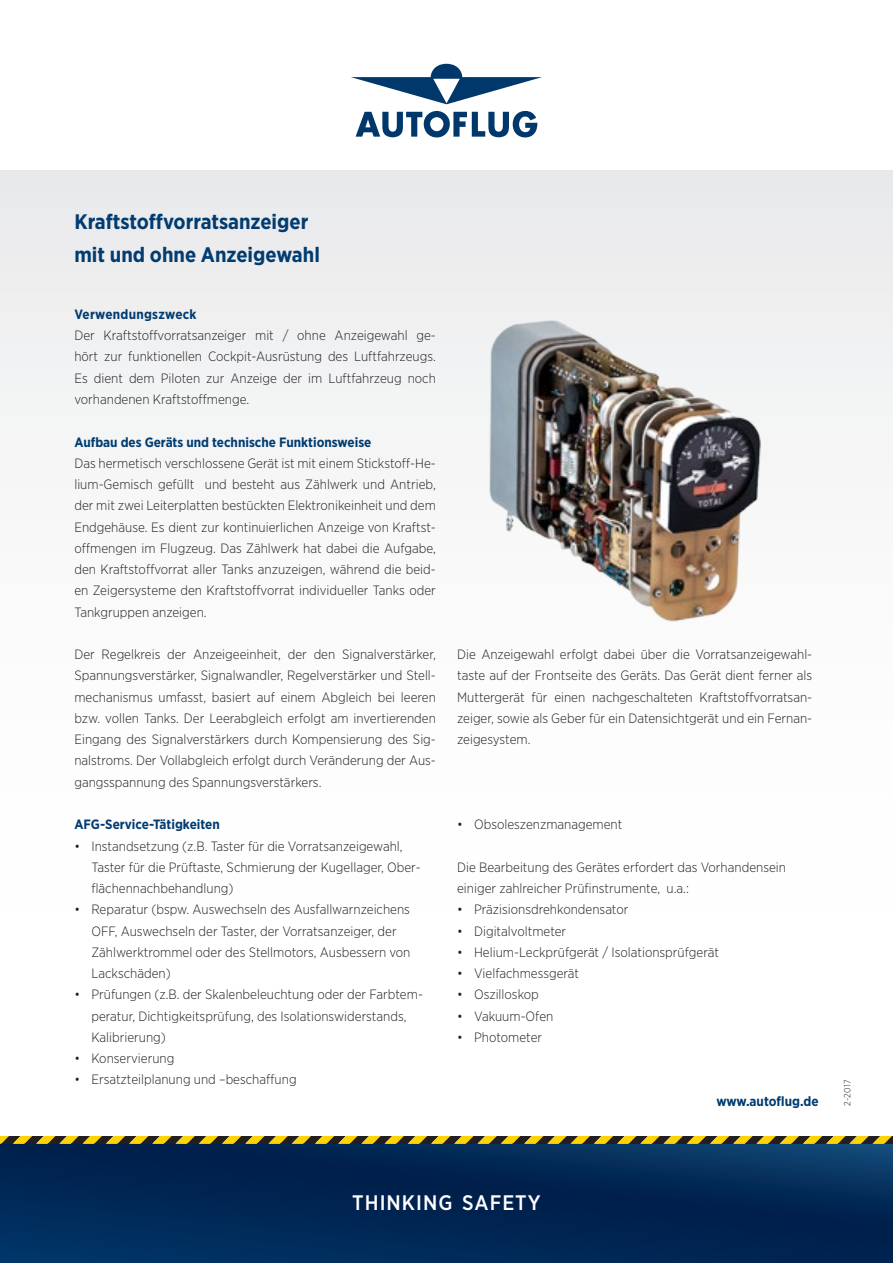
<style>
.page{position:relative;width:893px;height:1263px;background:#fff}
.page>*{position:absolute;margin:0;border:0;box-sizing:border-box;transform-origin:0 0}
.Headline_18_Pt{font:700 21px/33px "Gotham Narrow";color:#013c71}
.t1{font:500 21px "Gotham Narrow";letter-spacing:.05em;color:#fff}
.Fließtext_9_Pt{font:300 13.5px/21.3px "Gotham Narrow";color:#231f20;text-align:justify}
.Fließtext_9_Pt__eing{font:300 13.5px/21.3px "Gotham Narrow";color:#231f20}
.Fließtext_9_Pt-2{font:700 13.5px "Gotham Narrow";color:#013c71}
.Fließtext_9_Pt-3{font:700 13.5px "Gotham Narrow";letter-spacing:.02em;color:#013c71}
.t2{font:300 9px "Gotham Narrow";color:#231f20}
</style>
<div class="page">
<svg style="left:356px;top:111px;width:181px;height:26px"></svg>
<svg style="left:351px;top:64px;width:191px;height:40px"></svg>
<svg style="left:0;top:1144px;width:893px;height:119px;background:#012755"></svg>
<svg style="left:0;top:1136px;width:893px;height:8px;background:#907a16"></svg>
<div style="left:0;top:170px;width:893px;height:965px;background:linear-gradient(to bottom,#edeeef,#fff)"></div>
<img style="left:457px;top:306px;width:362px;height:324px">
<p class="Headline_18_Pt" style="left:74px;top:205px;width:247px">Kraftstoffvorratsanzeiger mit und ohne Anzeigewahl</p>
<p class="Fließtext_9_Pt-3" style="left:74px;top:305px;width:124px">Verwendungszweck</p>
<p class="Fließtext_9_Pt" style="left:74px;top:324px;width:363px">Der Kraftstoffvorratsanzeiger mit / ohne Anzeigewahl ge&shy;hört zur funktionellen Cockpit-Ausrüstung des Luftfahrzeugs.<br>Es dient dem Piloten zur Anzeige der im Luftfahrzeug noch vorhandenen Kraftstoffmenge.</p>
<p class="Fließtext_9_Pt-2" style="left:74px;top:433px;width:299px">Aufbau des Geräts und technische Funktionsweise</p>
<p class="Fließtext_9_Pt" style="left:74px;top:452px;width:363px">Das hermetisch verschlossene Gerät ist mit einem Stickstoff-He&shy;lium-Gemisch gefüllt und besteht aus Zählwerk und Antrieb, der mit zwei Leiterplatten bestückten Elektronikeinheit und dem Endgehäuse. Es dient zur kontinuierlichen Anzeige von Kraftst&shy;offmengen im Flugzeug. Das Zählwerk hat dabei die Aufgabe, den Kraftstoffvorrat aller Tanks anzuzeigen, während die beid&shy;en Zeigersysteme den Kraftstoffvorrat individueller Tanks oder Tankgruppen anzeigen.</p>
<p class="Fließtext_9_Pt" style="left:74px;top:643px;width:363px">Der Regelkreis der Anzeigeeinheit, der den Signalverstärker, Spannungsverstärker, Signalwandler, Regelverstärker und Stell&shy;mechanismus umfasst, basiert auf einem Abgleich bei leeren bzw. vollen Tanks. Der Leerabgleich erfolgt am invertierenden Eingang des Signalverstärkers durch Kompensierung des Sig&shy;nalstroms. Der Vollabgleich erfolgt durch Veränderung der Aus&shy;gangsspannung des Spannungsverstärkers.</p>
<p class="Fließtext_9_Pt-2" style="left:74px;top:816px;width:147px">AFG-Service-Tätigkeiten</p>
<p class="Fließtext_9_Pt__eing" style="left:91px;top:835px;width:331px;text-indent:-17px">• Instandsetzung (z.B. Taster für die Vorratsanzeigewahl,<br>Taster für die Prüftaste, Schmierung der Kugellager, Ober&shy;flächennachbehandlung)</p>
<p class="Fließtext_9_Pt__eing" style="left:91px;top:898px;width:321px;text-indent:-17px">• Reparatur (bspw. Auswechseln des Ausfallwarnzeichens OFF, Auswechseln der Taster, der Vorratsanzeiger, der Zählwerktrommel oder des Stellmotors, Ausbessern von Lackschäden)</p>
<p class="Fließtext_9_Pt__eing" style="left:91px;top:983px;width:333px;text-indent:-17px">• Prüfungen (z.B. der Skalenbeleuchtung oder der Farbtem&shy;peratur, Dichtigkeitsprüfung, des Isolationswiderstands,<br>Kalibrierung)</p>
<p class="Fließtext_9_Pt__eing" style="left:74px;top:1047px;width:101px">• Konservierung</p>
<p class="Fließtext_9_Pt__eing" style="left:74px;top:1069px;width:224px">• Ersatzteilplanung und –beschaffung</p>
<p class="Fließtext_9_Pt" style="left:457px;top:643px;width:357px">Die Anzeigewahl erfolgt dabei über die Vorratsanzeigewahl&shy;taste auf der Frontseite des Geräts. Das Gerät dient ferner als Muttergerät für einen nachgeschalteten Kraftstoffvorratsan&shy;zeiger, sowie als Geber für ein Datensichtgerät und ein Fernan&shy;zeigesystem.</p>
<p class="Fließtext_9_Pt__eing" style="left:457px;top:813px;width:167px">• Obsoleszenzmanagement</p>
<p class="Fließtext_9_Pt__eing" style="left:457px;top:856px;width:330px">Die Bearbeitung des Gerätes erfordert das Vorhandensein einiger zahlreicher Prüfinstrumente, u.a.:</p>
<p class="Fließtext_9_Pt__eing" style="left:457px;top:898px;width:173px">• Präzisionsdrehkondensator</p>
<p class="Fließtext_9_Pt__eing" style="left:457px;top:920px;width:111px">• Digitalvoltmeter</p>
<p class="Fließtext_9_Pt__eing" style="left:457px;top:941px;width:263px">• Helium-Leckprüfgerät / Isolationsprüfgerät</p>
<p class="Fließtext_9_Pt__eing" style="left:457px;top:962px;width:123px">• Vielfachmessgerät</p>
<p class="Fließtext_9_Pt__eing" style="left:457px;top:983px;width:83px">• Oszilloskop</p>
<p class="Fließtext_9_Pt__eing" style="left:457px;top:1005px;width:98px">• Vakuum-Ofen</p>
<p class="Fließtext_9_Pt__eing" style="left:457px;top:1026px;width:87px">• Photometer</p>
<p class="Fließtext_9_Pt-2" style="left:716px;top:1092px;width:104px">www.autoflug.de</p>
<p class="t2" style="left:842px;top:1106px;width:27px;rotate:-90deg">2-2017</p>
<h1 class="t1" style="left:352px;top:1189px;width:190px">THINKING SAFETY</h1>
</div>
